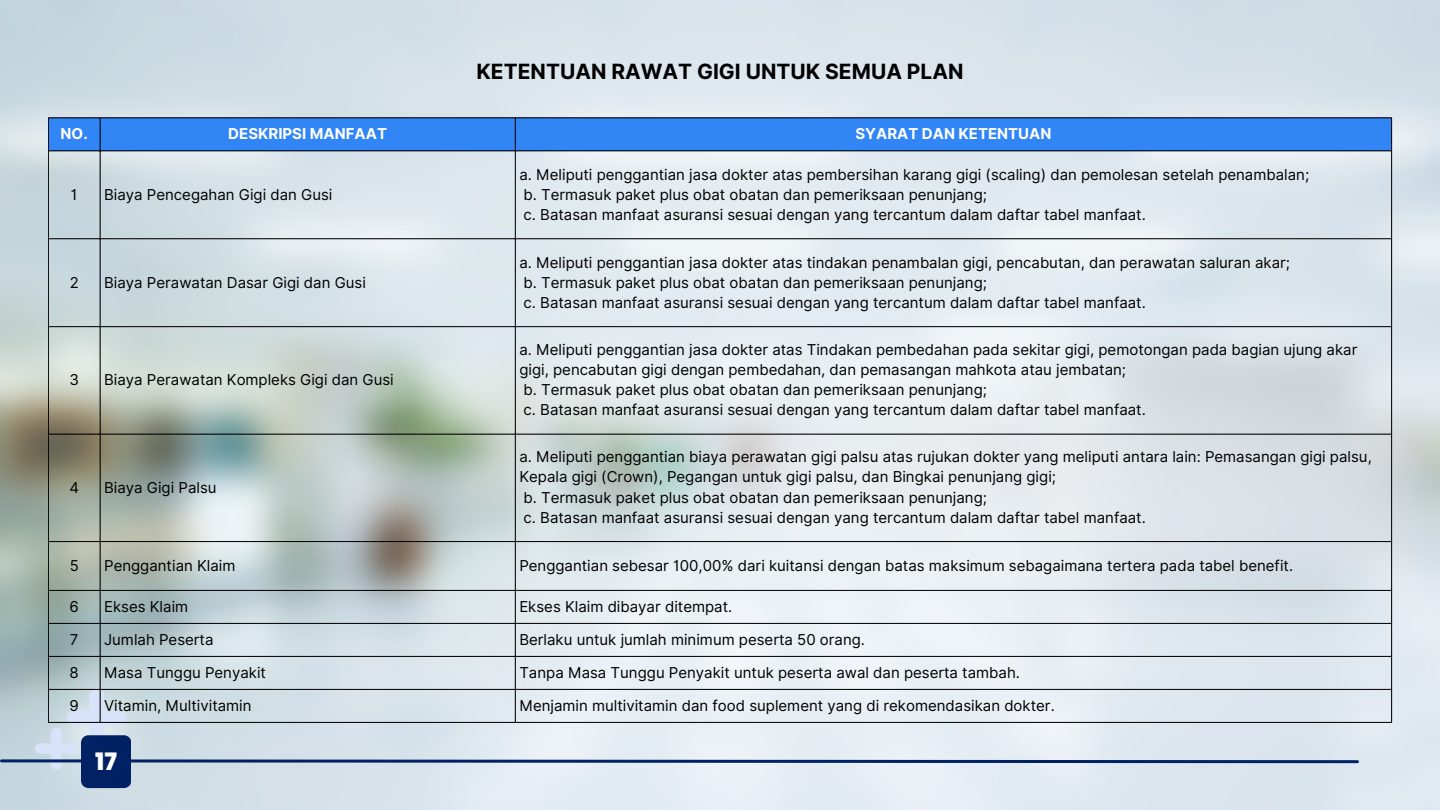
<style>
.page{position:relative;width:1440px;height:810px;background:#fff}
.page>*{position:absolute;margin:0;border:0;box-sizing:border-box;transform-origin:0 0}
.t1{font:800 24px "Poppins";color:#fff}
.t2{font:700 21px "Inter";color:#000}
.t3{font:15px/20.2px "Inter";color:#000}
.t4{font:700 15px "Inter";color:#fff}
</style>
<div class="page">
<img style="left:0;top:0;width:1440px;height:810px">
<svg style="left:0;top:688px;width:1361px;height:100px;background:#d2dde7"></svg>
<div style="left:49px;top:119px;width:1342px;height:32px;background:#3285f4"></div>
<hr style="left:48px;top:118px;width:1px;height:604px;background:#000">
<hr style="left:100px;top:118px;width:1px;height:604px;background:#000">
<hr style="left:515px;top:118px;width:1px;height:604px;background:#000">
<hr style="left:1391px;top:118px;width:1px;height:604px;background:#000">
<hr style="left:48px;top:118px;width:1344px;height:1px;background:#000">
<hr style="left:48px;top:151px;width:1344px;height:1px;background:#000">
<hr style="left:48px;top:238px;width:1344px;height:1px;background:#000">
<hr style="left:48px;top:326px;width:1344px;height:1px;background:#000">
<hr style="left:48px;top:434px;width:1344px;height:1px;background:#000">
<hr style="left:48px;top:541px;width:1344px;height:1px;background:#000">
<hr style="left:48px;top:590px;width:1344px;height:1px;background:#000">
<hr style="left:48px;top:623px;width:1344px;height:1px;background:#000">
<hr style="left:48px;top:656px;width:1344px;height:1px;background:#000">
<hr style="left:48px;top:689px;width:1344px;height:1px;background:#000">
<hr style="left:48px;top:722px;width:1344px;height:1px;background:#000">
<h2 class="t2" style="left:476px;top:59px;width:489px">KETENTUAN RAWAT GIGI UNTUK SEMUA PLAN</h2>
<p class="t4" style="left:61px;top:125px;width:29px">NO.</p>
<p class="t4" style="left:228px;top:125px;width:160px">DESKRIPSI MANFAAT</p>
<p class="t4" style="left:855px;top:125px;width:197px">SYARAT DAN KETENTUAN</p>
<p class="t3" style="left:71px;top:184px;width:8px">1</p>
<p class="t3" style="left:104px;top:184px;width:230px">Biaya Pencegahan Gigi dan Gusi</p>
<p class="t3" style="left:70px;top:272px;width:11px">2</p>
<p class="t3" style="left:104px;top:272px;width:263px">Biaya Perawatan Dasar Gigi dan Gusi</p>
<p class="t3" style="left:69px;top:370px;width:11px">3</p>
<p class="t3" style="left:104px;top:370px;width:291px">Biaya Perawatan Kompleks Gigi dan Gusi</p>
<p class="t3" style="left:69px;top:477px;width:11px">4</p>
<p class="t3" style="left:104px;top:477px;width:114px">Biaya Gigi Palsu</p>
<p class="t3" style="left:519px;top:164px;width:791px">a. Meliputi penggantian jasa dokter atas pembersihan karang gigi (scaling) dan pemolesan setelah penambalan; b. Termasuk paket plus obat obatan dan pemeriksaan penunjang;<br>c. Batasan manfaat asuransi sesuai dengan yang tercantum dalam daftar tabel manfaat.</p>
<p class="t3" style="left:519px;top:252px;width:772px">a. Meliputi penggantian jasa dokter atas tindakan penambalan gigi, pencabutan, dan perawatan saluran akar; b. Termasuk paket plus obat obatan dan pemeriksaan penunjang;<br>c. Batasan manfaat asuransi sesuai dengan yang tercantum dalam daftar tabel manfaat.</p>
<p class="t3" style="left:519px;top:339px;width:840px">a. Meliputi penggantian jasa dokter atas Tindakan pembedahan pada sekitar gigi, pemotongan pada bagian ujung akar gigi, pencabutan gigi dengan pembedahan, dan pemasangan mahkota atau jembatan;<br>b. Termasuk paket plus obat obatan dan pemeriksaan penunjang;<br>c. Batasan manfaat asuransi sesuai dengan yang tercantum dalam daftar tabel manfaat.</p>
<p class="t3" style="left:519px;top:447px;width:854px">a. Meliputi penggantian biaya perawatan gigi palsu atas rujukan dokter yang meliputi antara lain: Pemasangan gigi palsu, Kepala gigi (Crown), Pegangan untuk gigi palsu, dan Bingkai penunjang gigi;<br>b. Termasuk paket plus obat obatan dan pemeriksaan penunjang;<br>c. Batasan manfaat asuransi sesuai dengan yang tercantum dalam daftar tabel manfaat.</p>
<p class="t3" style="left:70px;top:556px;width:11px">5</p>
<p class="t3" style="left:104px;top:556px;width:133px">Penggantian Klaim</p>
<p class="t3" style="left:519px;top:556px;width:775px">Penggantian sebesar 100,00% dari kuitansi dengan batas maksimum sebagaimana tertera pada tabel benefit.</p>
<p class="t3" style="left:70px;top:596px;width:11px">6</p>
<p class="t3" style="left:104px;top:596px;width:86px">Ekses Klaim</p>
<p class="t3" style="left:519px;top:596px;width:214px">Ekses Klaim dibayar ditempat.</p>
<p class="t3" style="left:70px;top:629px;width:10px">7</p>
<p class="t3" style="left:104px;top:629px;width:111px">Jumlah Peserta</p>
<p class="t3" style="left:519px;top:629px;width:347px">Berlaku untuk jumlah minimum peserta 50 orang.</p>
<p class="t3" style="left:70px;top:662px;width:11px">8</p>
<p class="t3" style="left:104px;top:662px;width:163px">Masa Tunggu Penyakit</p>
<p class="t3" style="left:519px;top:662px;width:502px">Tanpa Masa Tunggu Penyakit untuk peserta awal dan peserta tambah.</p>
<p class="t3" style="left:70px;top:695px;width:11px">9</p>
<p class="t3" style="left:104px;top:695px;width:149px">Vitamin, Multivitamin</p>
<p class="t3" style="left:519px;top:695px;width:537px">Menjamin multivitamin dan food suplement yang di rekomendasikan dokter.</p>
<h1 class="t1" style="left:95px;top:745px;width:23px">17</h1>
</div>
